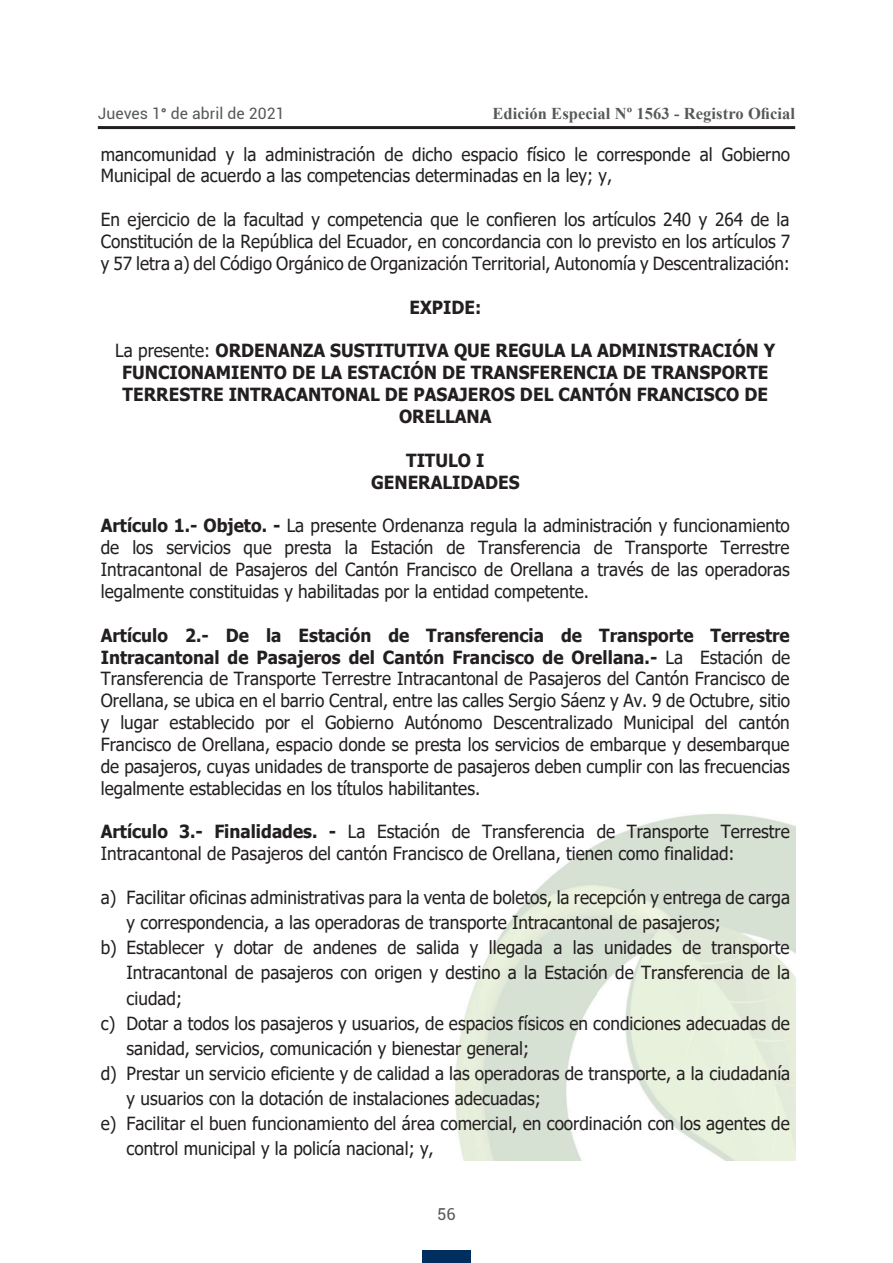
<style>
.page{position:relative;width:893px;height:1263px;background:#fff}
.page>*{position:absolute;margin:0;border:0;box-sizing:border-box;transform-origin:0 0}
.t1{font:18.15px/21.9px "Tahoma";color:#231f20;text-align:justify;scale:.95 1}
.t2{font:700 18.15px/21.9px "Tahoma";color:#231f20;text-align:center;scale:.95 1}
.t3{font:700 16.5px "Times New Roman";letter-spacing:.005em;color:#57585a}
.t4{font:16.5px "Roboto";color:#57585a}
.t5{font:15.75px "Roboto";letter-spacing:.005em;color:#57585a}
.s1{font-family:"Calibri";font-weight:700}
.s2{font-weight:400}
.s3{font-weight:700}
</style>
<div class="page">
<hr style="left:98px;top:126px;width:697px;height:3px;background:#231f20">
<div style="left:422px;top:1250px;width:49px;height:13px;background:#002e5e"></div>
<img style="left:455px;top:814px;width:340px;height:347px">
<p class="t5" style="left:98px;top:102px;width:188px">Jueves 1<span class="s1">°</span> de abril de 2021</p>
<p class="t3" style="left:492px;top:102px;width:304px">Edición Especial Nº 1563 - Registro Oficial</p>
<p class="t1" style="left:101px;top:144px;width:727px">mancomunidad y la administración de dicho espacio físico le corresponde al Gobierno<br>Municipal de acuerdo a las competencias determinadas en la ley; y,</p>
<p class="t1" style="left:101px;top:210px;width:727px">En ejercicio de la facultad y competencia que le confieren los artículos 240 y 264 de la Constitución de la República del Ecuador, en concordancia con lo previsto en los artículos 7 y 57 letra a) del Código Orgánico de Organización Territorial, Autonomía y Descentralización:</p>
<p class="t2" style="left:409px;top:297px;width:77px">EXPIDE:</p>
<p class="t2" style="left:115px;top:341px;width:696px"><span class="s2">La presente:</span> ORDENANZA SUSTITUTIVA QUE REGULA LA ADMINISTRACIÓN Y FUNCIONAMIENTO DE LA ESTACIÓN DE TRANSFERENCIA DE TRANSPORTE TERRESTRE INTRACANTONAL DE PASAJEROS DEL CANTÓN FRANCISCO DE ORELLANA</p>
<p class="t2" style="left:371px;top:450px;width:158px">TITULO I<br>GENERALIDADES</p>
<p class="t1" style="left:101px;top:516px;width:727px"><span class="s3">Artículo 1.- Objeto. -</span> La presente Ordenanza regula la administración y funcionamiento de los servicios que presta la Estación de Transferencia de Transporte Terrestre Intracantonal de Pasajeros del Cantón Francisco de Orellana a través de las operadoras legalmente constituidas y habilitadas por la entidad competente.</p>
<p class="t1" style="left:101px;top:625px;width:727px"><span class="s3">Artículo 2.- De la Estación de Transferencia de Transporte Terrestre Intracantonal de Pasajeros del Cantón Francisco de Orellana.-</span> La Estación de Transferencia de Transporte Terrestre Intracantonal de Pasajeros del Cantón Francisco de Orellana, se ubica en el barrio Central, entre las calles Sergio Sáenz y Av. 9 de Octubre, sitio y lugar establecido por el Gobierno Autónomo Descentralizado Municipal del cantón Francisco de Orellana, espacio donde se presta los servicios de embarque y desembarque de pasajeros, cuyas unidades de transporte de pasajeros deben cumplir con las frecuencias legalmente establecidas en los títulos habilitantes.</p>
<p class="t1" style="left:101px;top:822px;width:727px"><span class="s3">Artículo 3.- Finalidades. -</span> La Estación de Transferencia de Transporte Terrestre<br>Intracantonal de Pasajeros del cantón Francisco de Orellana, tienen como finalidad:</p>
<p class="t1" style="left:101px;top:887px;width:727px">a) Facilitar oficinas administrativas para la venta de boletos, la recepción y entrega de carga</p>
<p class="t1" style="left:127px;top:913px;width:627px">y correspondencia, a las operadoras de transporte Intracantonal de pasajeros;</p>
<p class="t1" style="left:101px;top:938px;width:726px">b) Establecer y dotar de andenes de salida y llegada a las unidades de transporte</p>
<p class="t1" style="left:127px;top:963px;width:700px">Intracantonal de pasajeros con origen y destino a la Estación de Transferencia de la</p>
<p class="t1" style="left:127px;top:988px;width:60px">ciudad;</p>
<p class="t1" style="left:101px;top:1013px;width:727px">c) Dotar a todos los pasajeros y usuarios, de espacios físicos en condiciones adecuadas de</p>
<p class="t1" style="left:127px;top:1038px;width:425px">sanidad, servicios, comunicación y bienestar general;</p>
<p class="t1" style="left:101px;top:1063px;width:727px">d) Prestar un servicio eficiente y de calidad a las operadoras de transporte, a la ciudadanía</p>
<p class="t1" style="left:127px;top:1088px;width:438px">y usuarios con la dotación de instalaciones adecuadas;</p>
<p class="t1" style="left:101px;top:1114px;width:727px">e) Facilitar el buen funcionamiento del área comercial, en coordinación con los agentes de</p>
<p class="t1" style="left:127px;top:1139px;width:325px">control municipal y la policía nacional; y,</p>
<p class="t4" style="left:437px;top:1203px;width:20px">56</p>
</div>
